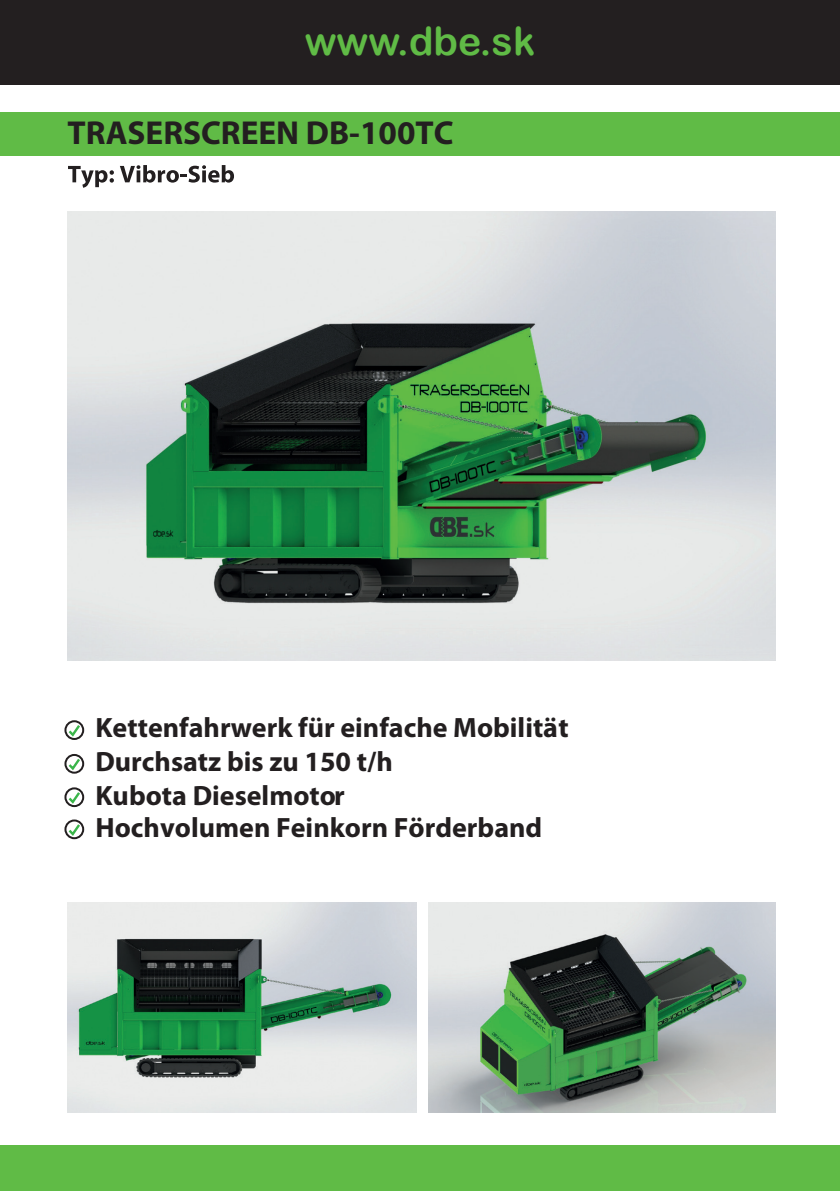
<style>
.page{position:relative;width:840px;height:1191px;background:#fff}
.page>*{position:absolute;margin:0;border:0;box-sizing:border-box;transform-origin:0 0}
.t1{font:39.2px "Arial Rounded MT Bold";color:#60bb46}
.t2{font:700 33.2px "Myriad Pro";color:#231f20}
.t3{font:700 28px/33px "Myriad Pro";color:#231f20}
</style>
<div class="page">
<div style="left:0;top:1145px;width:839px;height:46px;background:#60bb46"></div>
<div style="left:0;top:0;width:839px;height:85px;background:#231f20"></div>
<div style="left:0;top:112px;width:839px;height:43px;background:#60bb46"></div>
<img style="left:68px;top:902px;width:348px;height:211px">
<img style="left:428px;top:902px;width:347px;height:211px">
<img style="left:68px;top:212px;width:707px;height:448px">
<svg style="left:68px;top:166px;width:46px;height:22px"></svg>
<svg style="left:120px;top:165px;width:114px;height:18px"></svg>
<div style="left:64px;top:720px;width:20px;height:20px;border:2px solid #231f20;border-radius:50%"></div>
<svg style="left:66px;top:722px;width:16px;height:16px"></svg>
<div style="left:64px;top:754px;width:20px;height:19px;border:2px solid #231f20;border-radius:50%"></div>
<svg style="left:66px;top:756px;width:16px;height:16px"></svg>
<div style="left:64px;top:787px;width:20px;height:20px;border:2px solid #231f20;border-radius:50%"></div>
<svg style="left:66px;top:789px;width:16px;height:16px"></svg>
<div style="left:64px;top:819px;width:20px;height:20px;border:2px solid #231f20;border-radius:50%"></div>
<svg style="left:66px;top:821px;width:16px;height:17px"></svg>
<h1 class="t1" style="left:304px;top:18px;width:232px">www.dbe.sk</h1>
<p class="t2" style="left:68px;top:111px;width:387px">TRASERSCREEN DB-100TC</p>
<p class="t3" style="left:95px;top:710px;width:474px">Kettenfahrwerk für einfache Mobilität<br>Durchsatz bis zu 150 t/h<br>Kubota Dieselmotor<br>Hochvolumen Feinkorn Förderband</p>
</div>
